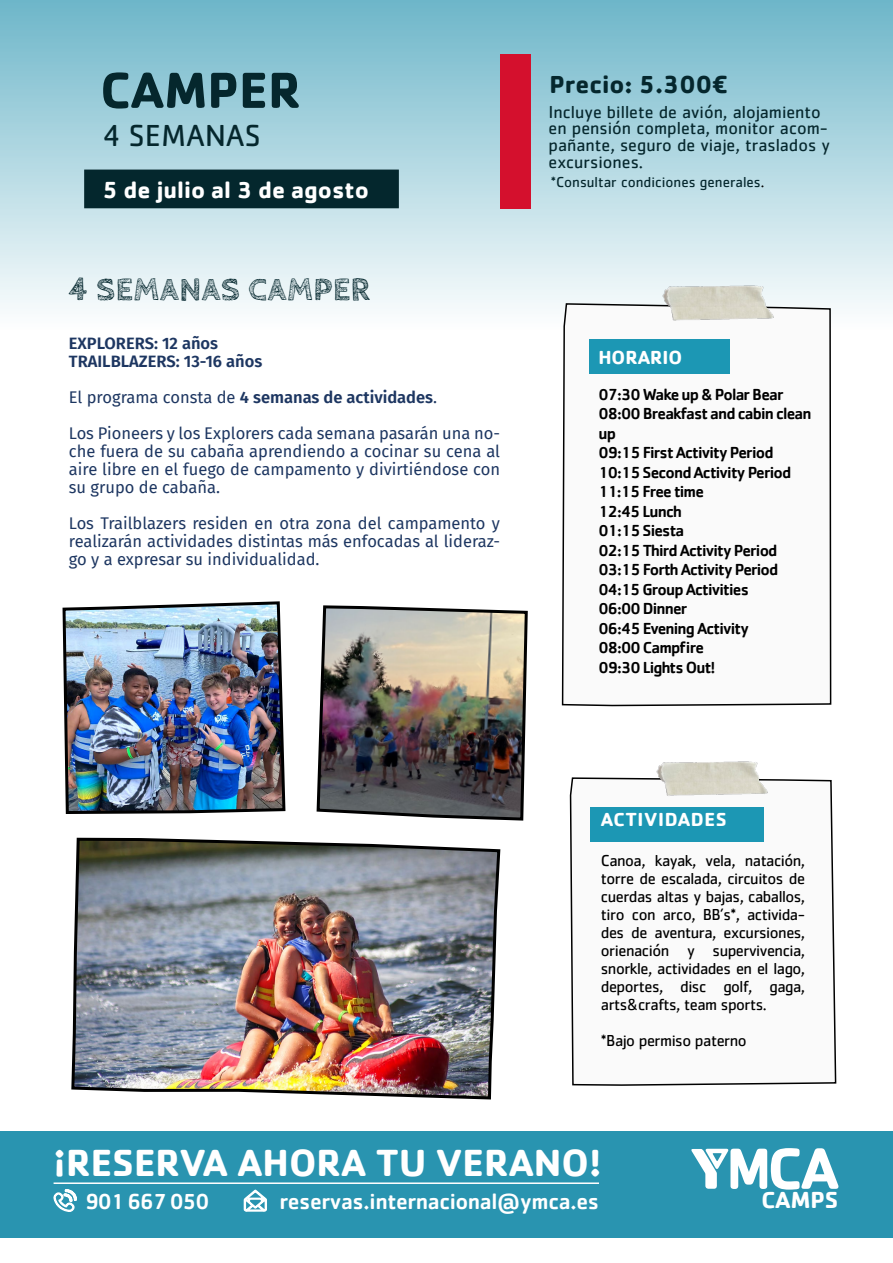
<style>
.page{position:relative;width:893px;height:1263px;background:#fff}
.page>*{position:absolute;margin:0;border:0;box-sizing:border-box;transform-origin:0 0}
.t1{font:700 52.5px "Cachet Std";color:#05272d}
.t2{font:700 39px "Cachet";color:#fff}
.t3{font:700 33px "Cabin Sketch";letter-spacing:.02em;color:#03262d}
.t4{font:31.5px "Cachet Std";color:#05272d}
.t5{font:700 25.5px "Cachet Std";color:#05272d}
.t6{font:700 24px "Cachet";color:#fff}
.t7{font:500 22.5px "Cachet Std";letter-spacing:-.02em;color:#fff}
.t8{font:500 22.5px "Cachet Std";letter-spacing:-.05em;color:#fff}
.t9{font:700 19.5px "Cachet";letter-spacing:.02em;color:#fff}
.t10{font:700 19.5px "Cachet";color:#fff}
.t11{font:18px/16.5px "Cachet Std";color:#05272d}
.t12{font:16.5px/18px "Fira Sans";color:#1d3661;text-align:justify}
.t13{font:500 16.5px/19.5px "Cachet";letter-spacing:-.05em;color:#000}
.t14{font:16.5px/18px "Cachet Std";letter-spacing:-.03em;color:#000;text-align:justify}
.t15{font:600 16.5px/18px "Fira Sans";color:#1d3661}
.t16{font:15px "Cachet Std";color:#05272d}
.s1{font-weight:600}
.s2{color:#000}
</style>
<div class="page">
<div style="left:0;top:0;width:893px;height:330px;background:linear-gradient(to bottom,#6eb6c9,#fdfdfe)"></div>
<div style="left:84px;top:170px;width:315px;height:38px;background:#04272d"></div>
<div style="left:500px;top:54px;width:30px;height:155px;background:#d4102d"></div>
<hr style="left:892px;top:1132px;width:1px;height:107px;background:#2994b0">
<div style="left:0;top:1132px;width:893px;height:106px;background:#2994b0"></div>
<svg style="left:53px;top:1189px;width:24px;height:23px"></svg>
<svg style="left:243px;top:1189px;width:24px;height:23px"></svg>
<hr style="left:54px;top:1182px;width:545px;height:2px;background:#fff">
<svg style="left:691px;top:1148px;width:147px;height:41px"></svg>
<svg style="left:561px;top:302px;width:271px;height:405px"></svg>
<div style="left:589px;top:340px;width:141px;height:34px;background:#1c97b4"></div>
<img style="left:638px;top:284px;width:143px;height:47px">
<img style="left:62px;top:601px;width:224px;height:213px">
<img style="left:71px;top:837px;width:430px;height:263px">
<img style="left:316px;top:605px;width:212px;height:216px">
<svg style="left:569px;top:777px;width:268px;height:309px"></svg>
<div style="left:590px;top:807px;width:173px;height:34px;background:#1c97b4"></div>
<img style="left:632px;top:761px;width:143px;height:45px">
<h1 class="t1" style="left:100px;top:56px;width:202px">CAMPER</h1>
<h3 class="t4" style="left:102px;top:117px;width:160px">4 SEMANAS</h3>
<h3 class="t6" style="left:102px;top:174px;width:268px">5 de julio al 3 de agosto</h3>
<h3 class="t3" style="left:69px;top:271px;width:303px">4 SEMANAS CAMPER</h3>
<p class="t15" style="left:69px;top:334px;width:195px">EXPLORERS: 12 años<br>TRAILBLAZERS: 13-16 años</p>
<p class="t12" style="left:69px;top:379px;width:433px;line-height:36px">El programa consta de <span class="s1">4 semanas de actividades</span>.<br>Los Pioneers y los Explorers cada semana pasarán una no-</p>
<p class="t12" style="left:69px;top:442px;width:433px">che fuera de su cabaña aprendiendo a cocinar su cena al aire libre en el fuego de campamento y divirtiéndose con su grupo de cabaña.</p>
<p class="t12" style="left:69px;top:514px;width:433px">Los Trailblazers residen en otra zona del campamento y realizarán actividades distintas más enfocadas al lideraz&shy;go y a expresar su individualidad.</p>
<h3 class="t5" style="left:549px;top:68px;width:180px">Precio: 5.300€</h3>
<p class="t11" style="left:549px;top:103px;width:283px">Incluye billete de avión, alojamiento en pensión completa, monitor acom&shy;pañante, seguro de viaje, traslados y excursiones.</p>
<p class="t16" style="left:551px;top:174px;width:215px">*Consultar condiciones generales<span class="s2">.</span></p>
<p class="t10" style="left:598px;top:345px;width:85px">HORARIO</p>
<p class="t13" style="left:598px;top:384px;width:215px">07:30 Wake up &amp; Polar Bear<br>08:00 Breakfast and cabin clean up<br>09:15 First Activity Period<br>10:15 Second Activity Period<br>11:15 Free time<br>12:45 Lunch<br>01:15 Siesta<br>02:15 Third Activity Period<br>03:15 Forth Activity Period<br>04:15 Group Activities<br>06:00 Dinner<br>06:45 Evening Activity<br>08:00 Campfire<br>09:30 Lights Out!</p>
<p class="t9" style="left:601px;top:807px;width:127px">ACTIVIDADES</p>
<p class="t14" style="left:601px;top:851px;width:206px">Canoa, kayak, vela, natación, torre de escalada, circuitos de cuerdas altas y bajas, caballos, tiro con arco, BB’s*, activida&shy;des de aventura, excursiones, orienación y supervivencia, snorkle, actividades en el lago, deportes, disc golf, gaga, arts&amp;crafts, team sports.</p>
<p class="t14" style="left:601px;top:1031px;width:147px">*Bajo permiso paterno</p>
<h2 class="t2" style="left:54px;top:1137px;width:549px">¡RESERVA AHORA TU VERANO!</h2>
<h3 class="t8" style="left:85px;top:1187px;width:126px">901 667 050</h3>
<h3 class="t7" style="left:279px;top:1187px;width:321px">reservas.internacional@ymca.es</h3>
<h3 class="t6" style="left:761px;top:1185px;width:78px">CAMPS</h3>
</div>
